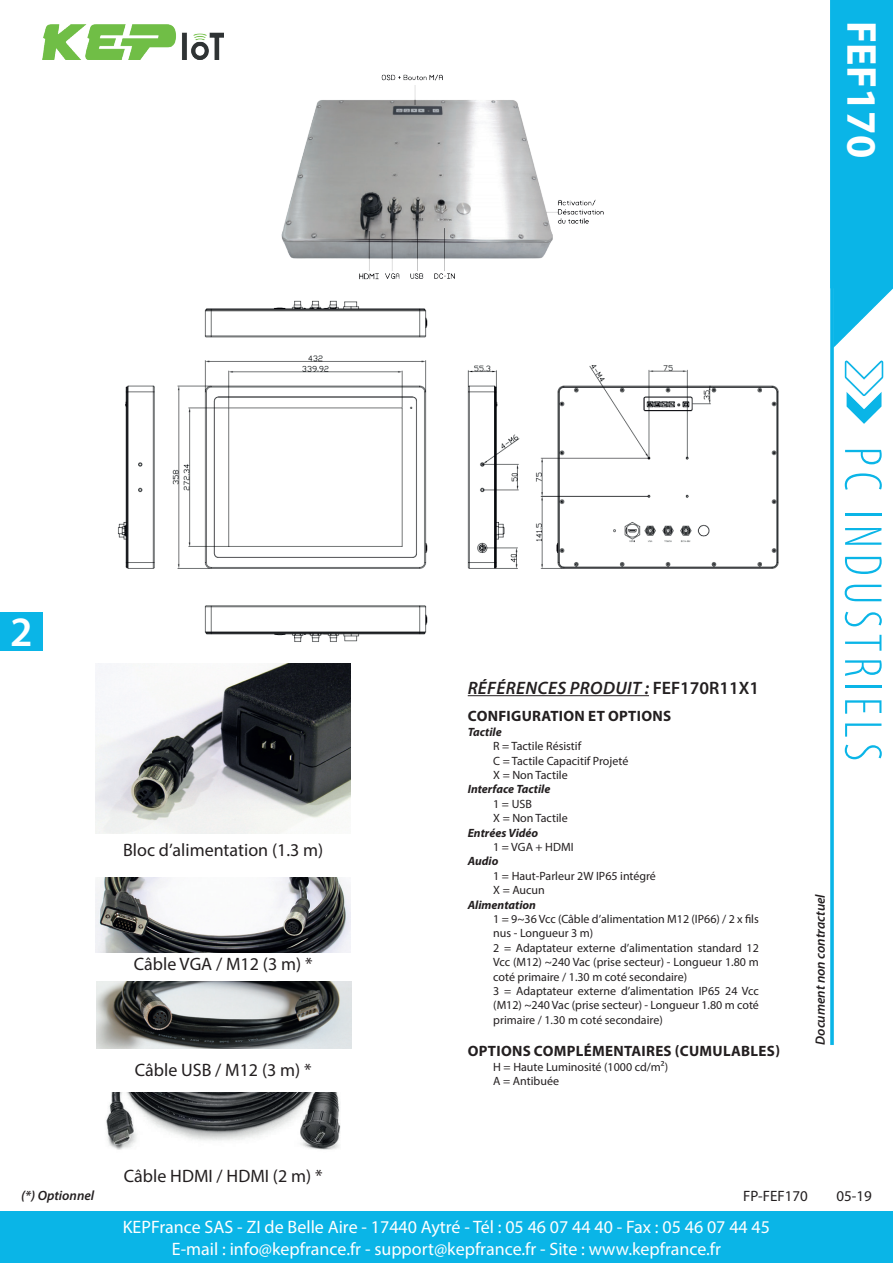
<style>
.page{position:relative;width:893px;height:1263px;background:#fff}
.page>*{position:absolute;margin:0;border:0;box-sizing:border-box;transform-origin:0 0}
.t1{font:300 condensed 54px "Myriad Pro";letter-spacing:.1em;color:#0ab5e7}
.t2{font:700 42px "Myriad Pro";color:#fff}
.t3{font:600 42px "Myriad Pro";color:#fff}
.t4{font:18px/21.6px "Myriad Pro";color:#fff;text-align:center}
.t5{font:18px "Myriad Pro";color:#231f20}
.t6{font:italic 600 18px "Myriad Pro";letter-spacing:.02em;color:#231f20}
.t7{font:700 15px "Myriad Pro";letter-spacing:.02em;color:#231f20}
.t8{font:15px "Myriad Pro";color:#231f20}
.t9{font:italic 600 13.5px "Myriad Pro";color:#231f20}
.t10{font:12px/14.4px "Myriad Pro";color:#231f20}
.t11{font:italic 700 12px "Myriad Pro";color:#231f20}
.s1{font-style:normal}
</style>
<div class="page">
<img style="left:817px;top:0;width:76px;height:1212px">
<div style="left:0;top:612px;width:43px;height:39px;background:#0ab5e7"></div>
<div style="left:0;top:1212px;width:893px;height:51px;background:#0ab5e7"></div>
<img style="left:43px;top:25px;width:181px;height:35px">
<img style="left:118px;top:300px;width:661px;height:342px">
<img style="left:281px;top:74px;width:323px;height:206px">
<img style="left:96px;top:663px;width:255px;height:170px">
<img style="left:96px;top:878px;width:255px;height:74px">
<img style="left:96px;top:981px;width:255px;height:67px">
<img style="left:106px;top:1093px;width:235px;height:57px">
<hr style="left:468px;top:695px;width:181px;height:1px;background:#231f20">
<h2 class="t2" style="left:889px;top:21px;width:138px;rotate:90deg">FEF170</h2>
<h2 class="t3" style="left:10px;top:605px;width:24px">2</h2>
<h3 class="t5" style="left:123px;top:838px;width:202px">Bloc d’alimentation (1.3 m)</h3>
<h3 class="t5" style="left:134px;top:953px;width:180px">Câble VGA / M12 (3 m) *</h3>
<h3 class="t5" style="left:135px;top:1059px;width:178px">Câble USB / M12 (3 m) *</h3>
<h3 class="t6" style="left:468px;top:676px;width:293px">RÉFÉRENCES PRODUIT : <span class="s1">FEF170R11X1</span></h3>
<p class="t7" style="left:468px;top:706px;width:205px">CONFIGURATION ET OPTIONS</p>
<p class="t11" style="left:468px;top:724px;width:35px">Tactile</p>
<p class="t10" style="left:493px;top:739px;width:137px">R = Tactile Résistif<br>C = Tactile Capacitif Projeté<br>X = Non Tactile</p>
<p class="t11" style="left:468px;top:781px;width:84px">Interface Tactile</p>
<p class="t10" style="left:493px;top:796px;width:76px">1 = USB<br>X = Non Tactile</p>
<p class="t11" style="left:468px;top:825px;width:72px">Entrées Vidéo</p>
<p class="t10" style="left:493px;top:840px;width:82px">1 = VGA + HDMI</p>
<p class="t11" style="left:468px;top:853px;width:32px">Audio</p>
<p class="t10" style="left:493px;top:868px;width:164px">1 = Haut-Parleur 2W IP65 intégré<br>X = Aucun</p>
<p class="t11" style="left:468px;top:897px;width:70px">Alimentation</p>
<p class="t10" style="left:493px;top:912px;width:267px">1 = 9~36 Vcc (Câble d’alimentation M12 (IP66) / 2 x fils nus - Longueur 3 m)<br>2 = Adaptateur externe d’alimentation standard 12<br>Vcc (M12) ~240 Vac (prise secteur) - Longueur 1.80 m coté primaire / 1.30 m coté secondaire)<br>3 = Adaptateur externe d’alimentation IP65 24 Vcc (M12) ~240 Vac (prise secteur) - Longueur 1.80 m coté primaire / 1.30 m coté secondaire)</p>
<p class="t7" style="left:468px;top:1041px;width:314px">OPTIONS COMPLÉMENTAIRES (CUMULABLES)</p>
<p class="t10" style="left:493px;top:1059px;width:176px">H = Haute Luminosité (1000 cd/m²)<br>A = Antibuée</p>
<h1 class="t1" style="left:895px;top:446px;width:316px;rotate:90deg">PC INDUSTRIELS</h1>
<p class="t9" style="left:812px;top:1045px;width:152px;rotate:-90deg">Document non contractuel</p>
<p class="t9" style="left:21px;top:1187px;width:75px">(*) Optionnel</p>
<h3 class="t5" style="left:124px;top:1165px;width:200px">Câble HDMI / HDMI (2 m) *</h3>
<p class="t8" style="left:743px;top:1186px;width:66px">FP-FEF170</p>
<p class="t8" style="left:836px;top:1186px;width:37px">05-19</p>
<h3 class="t4" style="left:123px;top:1216px;width:649px">KEPFrance SAS - ZI de Belle Aire - 17440 Aytré - Tél : 05 46 07 44 40 - Fax : 05 46 07 44 45<br>E-mail : info@kepfrance.fr - support@kepfrance.fr - Site : www.kepfrance.fr</h3>
</div>
